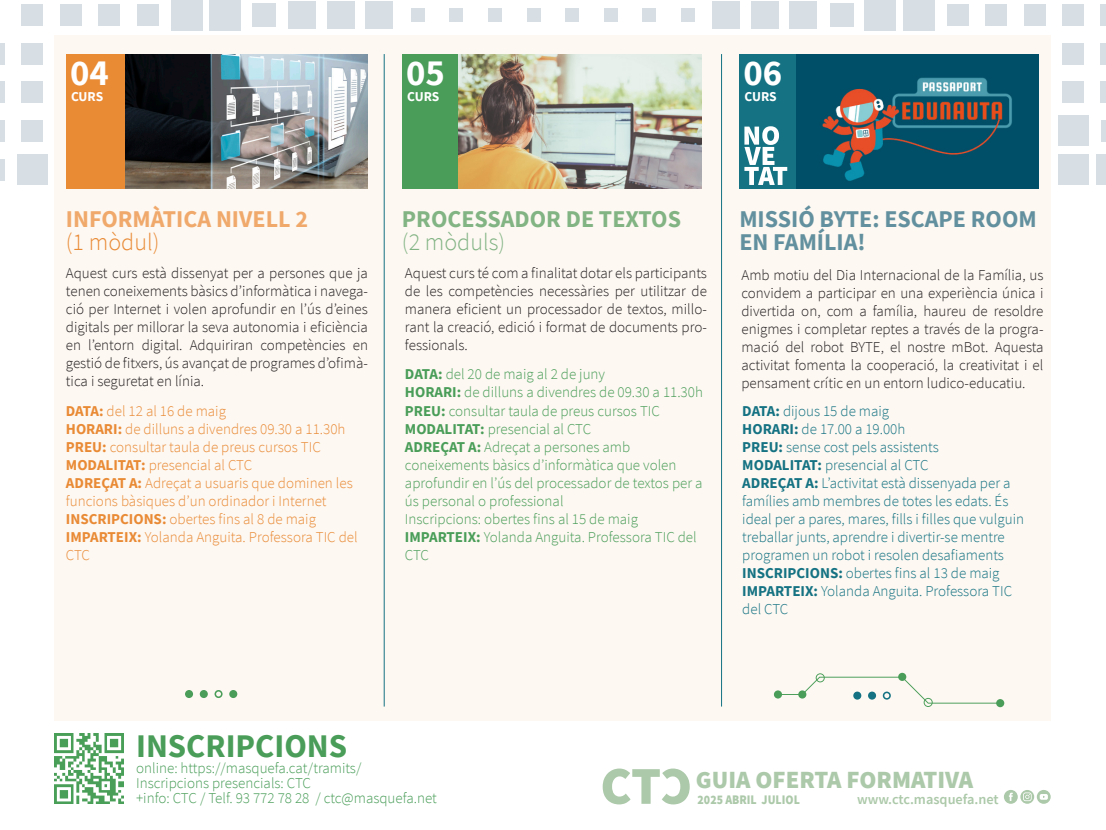
<style>
.page{position:relative;width:1106px;height:830px;background:#fff}
.page>*{position:absolute;margin:0;border:0;box-sizing:border-box;transform-origin:0 0}
.t1{font:700 36.75px "Source Sans Pro";color:#fff}
.t2{font:700 33px "Source Sans Pro";color:#499d58}
.t3{font:900 24.6px "Source Sans Pro";color:#acc9a9}
.NOMS_CURSOS{font:700 24px/22.5px "Source Sans Pro";color:#63909e}
.NOMS_CURSOS-2{font:700 24px/22.5px "Source Sans Pro";color:#81b383}
.NOMS_CURSOS-3{font:700 24px/22.5px "Source Sans Pro";color:#f0a96b}
.t4{font:300 15px/18px "Source Sans Pro";color:#231f20;text-align:justify}
.pa_de_text{font:300 15px/18px "Source Sans Pro";color:#499d58}
.pa_de_text-2{font:300 15px/18px "Source Sans Pro";color:#147282}
.pa_de_text-3{font:300 15px/18px "Source Sans Pro";color:#e98a35}
.t5{font:600 14.25px "Source Sans Pro";color:#acc9a9}
.t6{font:700 13.5px "Source Sans Pro";letter-spacing:-.015em;color:#fff}
.t7{font:900 13.05px "Source Sans Pro";color:#acc9a9;scale:.9 1}
.s1{font-weight:300;color:#e98a35}
.s2{font-weight:700}
.s3{font-weight:300}
</style>
<div class="page">
<svg style="left:1004px;top:790px;width:46px;height:13px"></svg>
<img style="left:54px;top:733px;width:70px;height:70px">
<svg style="left:602px;top:768px;width:87px;height:36px"></svg>
<div style="left:21px;top:4px;width:22px;height:22px;background:#d8dfe4"></div>
<div style="left:60px;top:4px;width:22px;height:22px;background:#d8dfe4"></div>
<div style="left:99px;top:4px;width:21px;height:22px;background:#d8dfe4"></div>
<div style="left:137px;top:4px;width:22px;height:22px;background:#d8dfe4"></div>
<div style="left:171px;top:0;width:31px;height:31px;background:#d8dfe4"></div>
<div style="left:209px;top:0;width:32px;height:31px;background:#d8dfe4"></div>
<div style="left:252px;top:3px;width:23px;height:24px;background:#d8dfe4"></div>
<div style="left:289px;top:2px;width:27px;height:27px;background:#d8dfe4"></div>
<div style="left:327px;top:2px;width:27px;height:27px;background:#d8dfe4"></div>
<div style="left:366px;top:2px;width:27px;height:27px;background:#d8dfe4"></div>
<div style="left:411px;top:8px;width:14px;height:14px;background:#d8dfe4"></div>
<div style="left:449px;top:8px;width:14px;height:14px;background:#d8dfe4"></div>
<div style="left:488px;top:8px;width:14px;height:14px;background:#d8dfe4"></div>
<div style="left:526px;top:8px;width:14px;height:14px;background:#d8dfe4"></div>
<div style="left:565px;top:8px;width:14px;height:14px;background:#d8dfe4"></div>
<div style="left:603px;top:8px;width:14px;height:14px;background:#d8dfe4"></div>
<div style="left:642px;top:8px;width:14px;height:14px;background:#d8dfe4"></div>
<div style="left:680px;top:8px;width:14px;height:14px;background:#d8dfe4"></div>
<div style="left:712px;top:2px;width:27px;height:27px;background:#d8dfe4"></div>
<div style="left:751px;top:2px;width:27px;height:27px;background:#d8dfe4"></div>
<div style="left:789px;top:2px;width:28px;height:27px;background:#d8dfe4"></div>
<div style="left:830px;top:3px;width:23px;height:24px;background:#d8dfe4"></div>
<div style="left:865px;top:0;width:31px;height:31px;background:#d8dfe4"></div>
<div style="left:903px;top:0;width:31px;height:31px;background:#d8dfe4"></div>
<div style="left:946px;top:4px;width:22px;height:22px;background:#d8dfe4"></div>
<div style="left:985px;top:4px;width:22px;height:22px;background:#d8dfe4"></div>
<div style="left:1023px;top:4px;width:22px;height:22px;background:#d8dfe4"></div>
<div style="left:1062px;top:4px;width:22px;height:22px;background:#d8dfe4"></div>
<div style="left:1100px;top:4px;width:6px;height:22px;background:#d8dfe4"></div>
<div style="left:0;top:43px;width:5px;height:22px;background:#d8dfe4"></div>
<div style="left:22px;top:43px;width:21px;height:22px;background:#d8dfe4"></div>
<div style="left:1062px;top:43px;width:22px;height:22px;background:#d8dfe4"></div>
<div style="left:1100px;top:43px;width:6px;height:22px;background:#d8dfe4"></div>
<div style="left:0;top:81px;width:5px;height:22px;background:#d8dfe4"></div>
<div style="left:22px;top:81px;width:21px;height:22px;background:#d8dfe4"></div>
<div style="left:1062px;top:81px;width:22px;height:22px;background:#d8dfe4"></div>
<div style="left:1100px;top:81px;width:6px;height:22px;background:#d8dfe4"></div>
<div style="left:0;top:120px;width:5px;height:22px;background:#d8dfe4"></div>
<div style="left:22px;top:120px;width:21px;height:22px;background:#d8dfe4"></div>
<div style="left:1057px;top:115px;width:31px;height:31px;background:#d8dfe4"></div>
<div style="left:1101px;top:120px;width:5px;height:22px;background:#d8dfe4"></div>
<div style="left:0;top:159px;width:5px;height:21px;background:#d8dfe4"></div>
<div style="left:17px;top:154px;width:31px;height:31px;background:#d8dfe4"></div>
<div style="left:1057px;top:154px;width:31px;height:31px;background:#d8dfe4"></div>
<div style="left:1096px;top:154px;width:10px;height:31px;background:#d8dfe4"></div>
<div style="left:55px;top:35px;width:996px;height:685px;background:#fdf8f2"></div>
<hr style="left:384px;top:54px;width:1px;height:652px;background:#147282">
<div style="left:66px;top:54px;width:91px;height:135px;background:#e98a35"></div>
<img style="left:125px;top:54px;width:243px;height:135px">
<div style="left:186px;top:690px;width:6px;height:7px;background:#499d58;border-radius:50%"></div>
<div style="left:185px;top:689px;width:8px;height:8px;border:2px solid #499d58;border-radius:50%"></div>
<div style="left:200px;top:690px;width:7px;height:7px;background:#499d58;border-radius:50%"></div>
<div style="left:200px;top:689px;width:8px;height:8px;border:2px solid #499d58;border-radius:50%"></div>
<div style="left:214px;top:689px;width:8px;height:8px;border:2px solid #499d58;border-radius:50%"></div>
<div style="left:230px;top:690px;width:6px;height:7px;background:#499d58;border-radius:50%"></div>
<div style="left:229px;top:689px;width:8px;height:8px;border:2px solid #499d58;border-radius:50%"></div>
<div style="left:402px;top:54px;width:90px;height:135px;background:#499d58"></div>
<img style="left:459px;top:54px;width:242px;height:135px">
<svg style="left:996px;top:698px;width:8px;height:8px"></svg>
<div style="left:774px;top:690px;width:8px;height:8px;background:#499d58;border-radius:50%"></div>
<svg style="left:780px;top:673px;width:220px;height:33px"></svg>
<hr style="left:721px;top:54px;width:1px;height:652px;background:#147282">
<div style="left:739px;top:54px;width:91px;height:135px;background:#147282"></div>
<img style="left:796px;top:54px;width:242px;height:135px">
<svg style="left:744px;top:126px;width:43px;height:59px"></svg>
<p class="t1" style="left:70px;top:48px;width:40px">04</p>
<p class="t6" style="left:71px;top:87px;width:34px">CURS</p>
<p class="t1" style="left:406px;top:48px;width:40px">05</p>
<p class="t6" style="left:407px;top:87px;width:34px">CURS</p>
<p class="t1" style="left:743px;top:48px;width:40px">06</p>
<p class="t6" style="left:744px;top:87px;width:34px">CURS</p>
<p class="NOMS_CURSOS-3" style="left:66px;top:207px;width:244px">INFORMÀTICA NIVELL 2 <span class="s1">(1 mòdul)</span></p>
<p class="t4" style="left:66px;top:264px;width:303px">Aquest curs està dissenyat per a persones que ja tenen coneixements bàsics d’informàtica i navega&shy;ció per Internet i volen aprofundir en l’ús d’eines digitals per millorar la seva autonomia i eficiència en l’entorn digital. Adquiriran competències en gestió de fitxers, ús avançat de programes d’ofimà&shy;tica i seguretat en línia.</p>
<p class="pa_de_text-3" style="left:66px;top:401px;width:162px"><span class="s2">DATA:</span> del 12 al 16 de maig</p>
<p class="pa_de_text-3" style="left:66px;top:419px;width:281px"><span class="s2">HORARI:</span> de dilluns a divendres 09.30 a 11.30h</p>
<p class="pa_de_text-3" style="left:66px;top:437px;width:256px"><span class="s2">PREU:</span> consultar taula de preus cursos TIC</p>
<p class="pa_de_text-3" style="left:66px;top:455px;width:188px"><span class="s2">MODALITAT:</span> presencial al CTC</p>
<p class="pa_de_text-3" style="left:66px;top:473px;width:288px"><span class="s2">ADREÇAT A:</span> Adreçat a usuaris que dominen les funcions bàsiques d’un ordinador i Internet</p>
<p class="pa_de_text-3" style="left:66px;top:509px;width:252px"><span class="s2">INSCRIPCIONS:</span> obertes fins al 8 de maig</p>
<p class="pa_de_text-3" style="left:66px;top:527px;width:293px"><span class="s2">IMPARTEIX:</span> Yolanda Anguita. Professora TIC del<br>CTC</p>
<p class="NOMS_CURSOS-2" style="left:402px;top:207px;width:280px">PROCESSADOR DE TEXTOS <span class="s3">(2 mòduls)</span></p>
<p class="t4" style="left:405px;top:264px;width:303px">Aquest curs té com a finalitat dotar els participants de les competències necessàries per utilitzar de manera eficient un processador de textos, millo&shy;rant la creació, edició i format de documents pro&shy;fessionals.</p>
<p class="pa_de_text" style="left:405px;top:365px;width:202px"><span class="s2">DATA:</span> del 20 de maig al 2 de juny</p>
<p class="pa_de_text" style="left:405px;top:383px;width:299px"><span class="s2">HORARI:</span> de dilluns a divendres de 09.30 a 11.30h</p>
<p class="pa_de_text" style="left:405px;top:401px;width:256px"><span class="s2">PREU:</span> consultar taula de preus cursos TIC</p>
<p class="pa_de_text" style="left:405px;top:419px;width:188px"><span class="s2">MODALITAT:</span> presencial al CTC</p>
<p class="pa_de_text" style="left:405px;top:437px;width:299px"><span class="s2">ADREÇAT A:</span> Adreçat a persones amb coneixements bàsics d’informàtica que volen aprofundir en l’ús del processador de textos per a ús personal o professional</p>
<p class="pa_de_text" style="left:405px;top:509px;width:234px">Inscripcions: obertes fins al 15 de maig</p>
<p class="pa_de_text" style="left:405px;top:527px;width:293px"><span class="s2">IMPARTEIX:</span> Yolanda Anguita. Professora TIC del<br>CTC</p>
<p class="NOMS_CURSOS" style="left:739px;top:207px;width:299px">MISSIÓ BYTE: ESCAPE ROOM<br>EN FAMÍLIA!</p>
<p class="t4" style="left:741px;top:266px;width:303px">Amb motiu del Dia Internacional de la Família, us convidem a participar en una experiència única i divertida on, com a família, haureu de resoldre enigmes i completar reptes a través de la progra&shy;mació del robot BYTE, el nostre mBot. Aquesta activitat fomenta la cooperació, la creativitat i el pensament crític en un entorn ludico-educatiu.</p>
<p class="pa_de_text-2" style="left:742px;top:401px;width:148px"><span class="s2">DATA:</span> dijous 15 de maig</p>
<p class="pa_de_text-2" style="left:742px;top:419px;width:164px"><span class="s2">HORARI:</span> de 17.00 a 19.00h</p>
<p class="pa_de_text-2" style="left:742px;top:437px;width:198px"><span class="s2">PREU:</span> sense cost pels assistents</p>
<p class="pa_de_text-2" style="left:742px;top:455px;width:188px"><span class="s2">MODALITAT:</span> presencial al CTC</p>
<p class="pa_de_text-2" style="left:742px;top:473px;width:283px"><span class="s2">ADREÇAT A:</span> L’activitat està dissenyada per a famílies amb membres de totes les edats. És ideal per a pares, mares, fills i filles que vulguin treballar junts, aprendre i divertir-se mentre programen un robot i resolen desafiaments</p>
<p class="pa_de_text-2" style="left:742px;top:563px;width:259px"><span class="s2">INSCRIPCIONS:</span> obertes fins al 13 de maig</p>
<p class="pa_de_text-2" style="left:742px;top:581px;width:271px"><span class="s2">IMPARTEIX:</span> Yolanda Anguita. Professora TIC del CTC</p>
<h2 class="t2" style="left:136px;top:723px;width:213px">INSCRIPCIONS</h2>
<p class="pa_de_text" style="left:136px;top:760px;width:302px;line-height:15px">online: https://masquefa.cat/tramits/<br>Inscripcions presencials: CTC<br>+info: CTC / Telf. 93 772 78 28 / ctc@masquefa.net</p>
<h3 class="t3" style="left:696px;top:762px;width:279px">GUIA OFERTA FORMATIVA</h3>
<p class="t5" style="left:857px;top:789px;width:143px">www.ctc.masquefa.net</p>
<p class="t7" style="left:697px;top:790px;width:115px">2025 ABRIL JULIOL</p>
</div>
